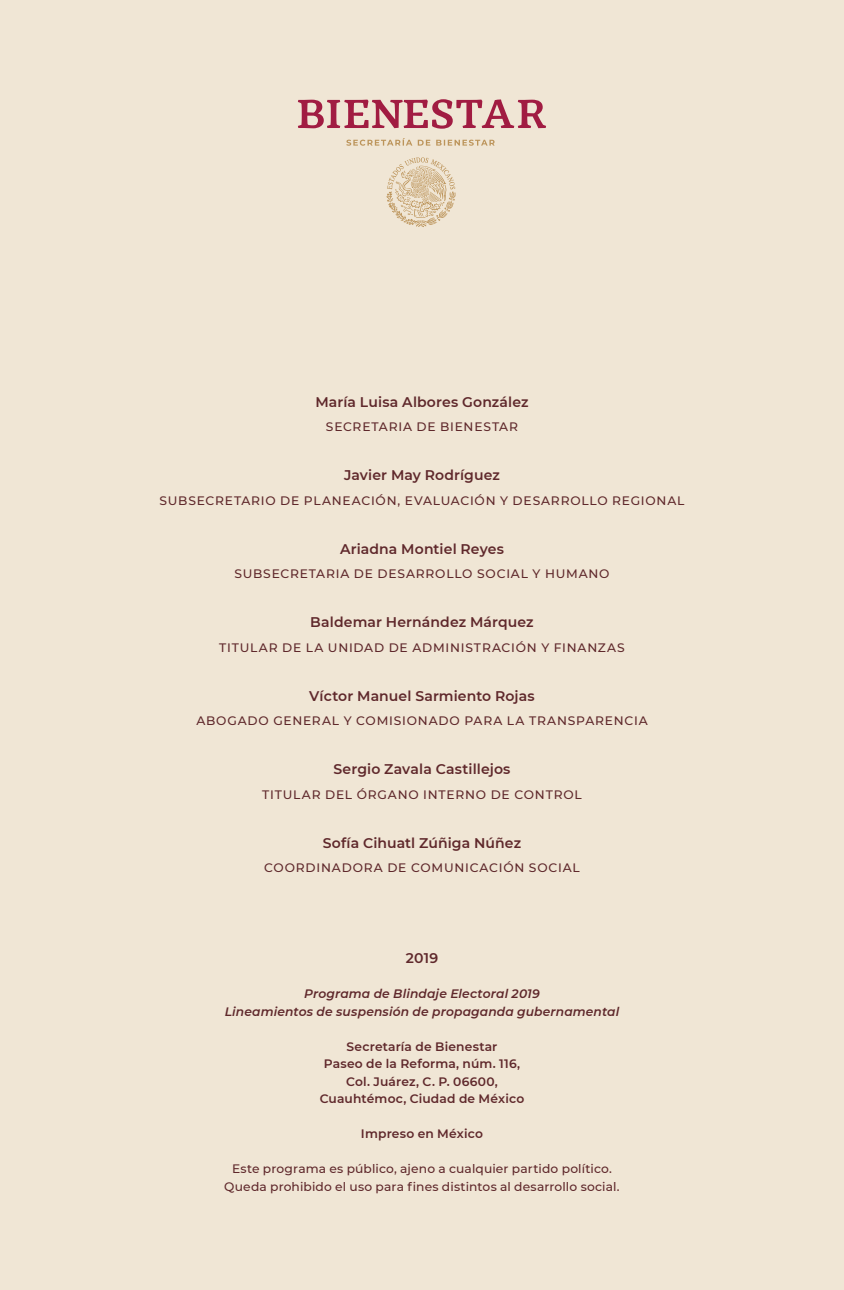
<style>
.page{position:relative;width:844px;height:1290px;background:#fff}
.page>*{position:absolute;margin:0;border:0;box-sizing:border-box;transform-origin:0 0}
.t1{font:600 14px "Montserrat";letter-spacing:.01em;color:#5f282b}
.t2{font:500 12.25px "Montserrat";letter-spacing:.06em;color:#5f282b}
.t3{font:500 12.25px/17.5px "Montserrat";letter-spacing:.01em;color:#5f282b;text-align:center}
.t4{font:600 12.25px/17.5px "Montserrat";letter-spacing:.015em;color:#5f282b;text-align:center}
.t5{font:italic 600 12.25px/17.5px "Montserrat";letter-spacing:.01em;color:#5f282b;text-align:center}
</style>
<div class="page">
<div style="left:0;top:0;width:843px;height:1290px;background:#f0e6d5"></div>
<svg style="left:346px;top:138px;width:148px;height:8px"></svg>
<svg style="left:298px;top:99px;width:248px;height:30px"></svg>
<svg style="left:386px;top:157px;width:69px;height:70px"></svg>
<p class="t1" style="left:315px;top:392px;width:214px">María Luisa Albores González</p>
<p class="t2" style="left:326px;top:418px;width:193px">SECRETARIA DE BIENESTAR</p>
<p class="t1" style="left:344px;top:465px;width:157px">Javier May Rodríguez</p>
<p class="t2" style="left:159px;top:492px;width:526px">SUBSECRETARIO DE PLANEACIÓN, EVALUACIÓN Y DESARROLLO REGIONAL</p>
<p class="t1" style="left:340px;top:539px;width:165px">Ariadna Montiel Reyes</p>
<p class="t2" style="left:234px;top:565px;width:376px">SUBSECRETARIA DE DESARROLLO SOCIAL Y HUMANO</p>
<p class="t1" style="left:310px;top:612px;width:225px">Baldemar Hernández Márquez</p>
<p class="t2" style="left:219px;top:639px;width:407px">TITULAR DE LA UNIDAD DE ADMINISTRACIÓN Y FINANZAS</p>
<p class="t1" style="left:309px;top:686px;width:227px">Víctor Manuel Sarmiento Rojas</p>
<p class="t2" style="left:196px;top:712px;width:452px">ABOGADO GENERAL Y COMISIONADO PARA LA TRANSPARENCIA</p>
<p class="t1" style="left:333px;top:759px;width:178px">Sergio Zavala Castillejos</p>
<p class="t2" style="left:262px;top:786px;width:321px">TITULAR DEL ÓRGANO INTERNO DE CONTROL</p>
<p class="t1" style="left:323px;top:833px;width:200px">Sofía Cihuatl Zúñiga Núñez</p>
<p class="t2" style="left:264px;top:859px;width:317px">COORDINADORA DE COMUNICACIÓN SOCIAL</p>
<p class="t1" style="left:405px;top:948px;width:34px">2019</p>
<p class="t5" style="left:225px;top:985px;width:396px">Programa de Blindaje Electoral 2019<br>Lineamientos de suspensión de propaganda gubernamental</p>
<p class="t4" style="left:319px;top:1037px;width:206px">Secretaría de Bienestar<br>Paseo de la Reforma, núm. 116,<br>Col. Juárez, C. P. 06600,<br>Cuauhtémoc, Ciudad de México</p>
<p class="t4" style="left:361px;top:1125px;width:123px">Impreso en México</p>
<p class="t3" style="left:224px;top:1160px;width:397px">Este programa es público, ajeno a cualquier partido político.<br>Queda prohibido el uso para fines distintos al desarrollo social.</p>
</div>
